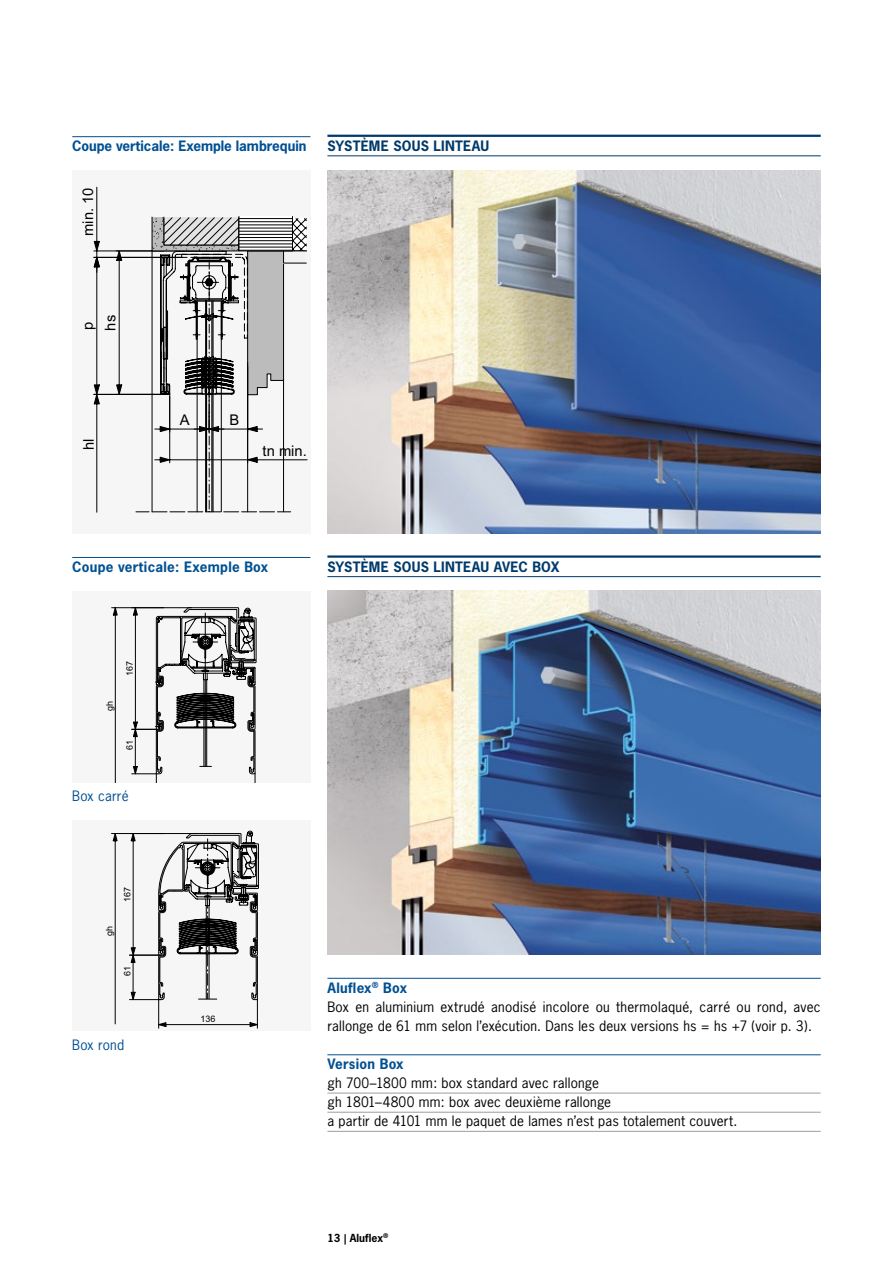
<style>
.page{position:relative;width:893px;height:1263px;background:#fff}
.page>*{position:absolute;margin:0;border:0;box-sizing:border-box;transform-origin:0 0}
.t1{font:14.7px/22.4px "Arial";color:#000}
.t2{font:13.5px/19.2px "News Gothic";letter-spacing:.015em;color:#000}
.t3{font:700 13.5px "News Gothic";letter-spacing:.01em;color:#003a6b}
.t4{font:700 13.5px "News Gothic";letter-spacing:.02em;color:#005092}
.t5{font:700 13.5px "News Gothic";color:#005092}
.t6{font:13.5px "News Gothic";letter-spacing:.01em;color:#005092}
.t7{font:700 10.5px "News Gothic";color:#000}
.t8{font:9px "Arial";color:#000}
.s1{font-weight:700;color:#005092}
</style>
<div class="page">
<img style="left:327px;top:170px;width:494px;height:364px">
<div style="left:72px;top:170px;width:238px;height:364px;background:#f6f6f6"></div>
<svg style="left:94px;top:187px;width:213px;height:325px"></svg>
<img style="left:327px;top:591px;width:494px;height:363px">
<div style="left:72px;top:591px;width:238px;height:191px;background:#f6f6f6"></div>
<svg style="left:111px;top:607px;width:145px;height:175px"></svg>
<div style="left:72px;top:820px;width:238px;height:211px;background:#f6f6f6"></div>
<svg style="left:111px;top:831px;width:148px;height:197px"></svg>
<hr style="left:327px;top:135px;width:494px;height:2px;background:#003a6b">
<hr style="left:327px;top:156px;width:494px;height:1px;background:#003a6b">
<hr style="left:72px;top:136px;width:238px;height:1px;background:#005092">
<hr style="left:327px;top:978px;width:494px;height:1px;background:#005092">
<hr style="left:327px;top:1054px;width:494px;height:1px;background:#005092">
<hr style="left:327px;top:1093px;width:494px;height:1px;background:#9d9d9c">
<hr style="left:327px;top:1112px;width:494px;height:1px;background:#9d9d9c">
<hr style="left:327px;top:1131px;width:494px;height:1px;background:#9d9d9c">
<hr style="left:327px;top:555px;width:494px;height:3px;background:#003a6b">
<hr style="left:327px;top:576px;width:494px;height:1px;background:#003a6b">
<hr style="left:72px;top:557px;width:238px;height:1px;background:#005092">
<p class="t5" style="left:72px;top:137px;width:236px">Coupe verticale: Exemple lambrequin</p>
<p class="t3" style="left:327px;top:137px;width:163px">SYSTÈME SOUS LINTEAU</p>
<p class="t1" style="left:77px;top:236px;width:50px;rotate:-90deg">min. 10</p>
<p class="t1" style="left:77px;top:330px;width:17px;rotate:-90deg">p hs</p>
<p class="t1" style="left:78px;top:450px;width:13px;rotate:-90deg">hl</p>
<p class="t1" style="left:180px;top:409px;width:11px">A</p>
<p class="t1" style="left:230px;top:409px;width:11px">B</p>
<p class="t1" style="left:263px;top:440px;width:46px">tn min.</p>
<p class="t4" style="left:72px;top:558px;width:197px">Coupe verticale: Exemple Box</p>
<p class="t3" style="left:327px;top:558px;width:233px">SYSTÈME SOUS LINTEAU AVEC BOX</p>
<p class="t8" style="left:104px;top:710px;width:11px;rotate:-90deg">gh</p>
<p class="t8" style="left:124px;top:676px;width:16px;rotate:-90deg">167</p>
<p class="t8" style="left:124px;top:750px;width:11px;rotate:-90deg">61</p>
<p class="t6" style="left:72px;top:787px;width:58px">Box carré</p>
<p class="t8" style="left:122px;top:902px;width:16px;rotate:-90deg">167</p>
<p class="t8" style="left:103px;top:936px;width:11px;rotate:-90deg">gh</p>
<p class="t8" style="left:121px;top:976px;width:11px;rotate:-90deg">61</p>
<p class="t6" style="left:72px;top:1036px;width:53px">Box rond</p>
<p class="t8" style="left:200px;top:1013px;width:16px">136</p>
<p class="t2" style="left:327px;top:978px;width:495px"><span class="s1">Aluflex</span><sup>®</sup> <span class="s1">Box<br></span>Box en aluminium extrudé anodisé incolore ou thermolaqué, carré ou rond, avec rallonge de 61 mm selon l’exécution. Dans les deux versions hs = hs +7 (voir p. 3).</p>
<p class="t4" style="left:327px;top:1055px;width:78px">Version Box</p>
<p class="t2" style="left:327px;top:1073px;width:411px">gh 700–1800 mm: box standard avec rallonge<br>gh 1801–4800 mm: box avec deuxième rallonge<br>a partir de 4101 mm le paquet de lames n’est pas totalement couvert.</p>
<p class="t7" style="left:327px;top:1231px;width:62px">13 | Aluflex<sup>®</sup></p>
</div>
